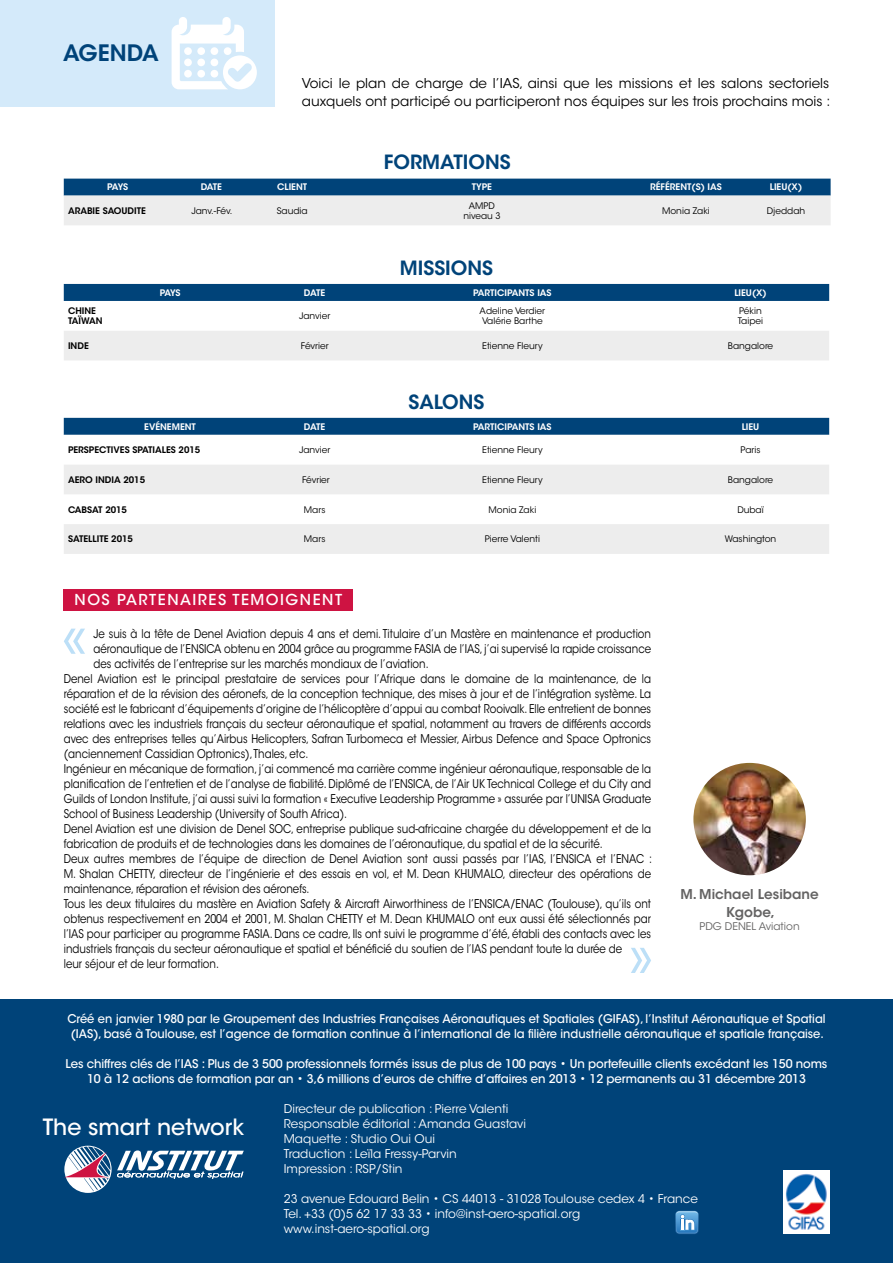
<style>
.page{position:relative;width:893px;height:1263px;background:#fff}
.page>*{position:absolute;margin:0;border:0;box-sizing:border-box;transform-origin:0 0}
.t1{font:600 22.5px "ITC Avant Garde Std";color:#004379}
.t2{font:500 22.35px "ITC Avant Garde Std";color:#fff}
.t3{font:600 19.5px "ITC Avant Garde Std";color:#004379}
.t4{font:500 15px "ITC Avant Garde Std";letter-spacing:.1em;color:#fff}
.t5{font:13.5px/18px "ITC Avant Garde Std";color:#000}
.t6{font:600 13.5px/18px "ITC Avant Garde Std";color:#646363;text-align:center}
.t7{font:12px "ITC Avant Garde Std";color:#000;scale:.85 1}
.t8{font:12px/15px "ITC Avant Garde Std";color:#fff}
.t9{font:500 12px/15px "ITC Avant Garde Std";color:#fff;scale:.95 1}
.t10{font:500 12px/15px "ITC Avant Garde Std";color:#fff;text-align:center}
.t11{font:10.5px "ITC Avant Garde Std";color:#646363}
.t12{font:9px/10.5px "ITC Avant Garde Std";color:#000}
.t13{font:600 9px "ITC Avant Garde Std";color:#fff}
.t14{font:600 9px/10.5px "ITC Avant Garde Std";color:#000}
</style>
<div class="page">
<div style="left:0;top:999px;width:893px;height:264px;background:#004379"></div>
<div style="left:0;top:0;width:275px;height:106px;background:#d4eafa"></div>
<svg style="left:64px;top:1147px;width:47px;height:44px"></svg>
<svg style="left:117px;top:1150px;width:127px;height:29px"></svg>
<img style="left:783px;top:1170px;width:46px;height:63px">
<svg style="left:675px;top:1211px;width:24px;height:23px"></svg>
<img style="left:693px;top:763px;width:113px;height:112px;border-radius:56px">
<div style="left:64px;top:589px;width:289px;height:21px;background:#ce1342"></div>
<svg style="left:631px;top:948px;width:20px;height:25px"></svg>
<svg style="left:172px;top:17px;width:85px;height:72px"></svg>
<svg style="left:64px;top:179px;width:767px;height:46px;background:#98b0c3"></svg>
<div style="left:64px;top:284px;width:765px;height:17px;background:#004379"></div>
<div style="left:64px;top:331px;width:765px;height:29px;background:#ededed"></div>
<div style="left:64px;top:418px;width:765px;height:17px;background:#004379"></div>
<svg style="left:64px;top:465px;width:765px;height:89px;fill:#ededed"></svg>
<svg style="left:64px;top:629px;width:21px;height:25px"></svg>
<h1 class="t1" style="left:63px;top:39px;width:97px">AGENDA</h1>
<p class="t5" style="left:302px;top:75px;width:530px">Voici le plan de charge de l’IAS, ainsi que les missions et les salons sectoriels auxquels ont participé ou participeront nos équipes sur les trois prochains mois :</p>
<h3 class="t3" style="left:384px;top:150px;width:128px">FORMATIONS</h3>
<p class="t13" style="left:107px;top:181px;width:22px">PAYS</p>
<p class="t13" style="left:201px;top:181px;width:23px">DATE</p>
<p class="t13" style="left:277px;top:181px;width:32px">CLIENT</p>
<p class="t13" style="left:472px;top:181px;width:22px">TYPE</p>
<p class="t13" style="left:650px;top:181px;width:73px">RÉFÉRENT(S) IAS</p>
<p class="t13" style="left:770px;top:181px;width:34px">LIEU(X)</p>
<p class="t14" style="left:68px;top:205px;width:79px">ARABIE SAOUDITE</p>
<p class="t12" style="left:191px;top:205px;width:43px">Janv.-Fév.</p>
<p class="t12" style="left:277px;top:205px;width:33px">Saudia</p>
<p class="t12" style="left:463px;top:200px;width:39px;text-align:center">AMPD niveau 3</p>
<p class="t12" style="left:662px;top:205px;width:49px">Monia Zaki</p>
<p class="t12" style="left:767px;top:205px;width:40px">Djeddah</p>
<h3 class="t3" style="left:400px;top:255px;width:95px">MISSIONS</h3>
<p class="t13" style="left:160px;top:287px;width:22px">PAYS</p>
<p class="t13" style="left:304px;top:287px;width:23px">DATE</p>
<p class="t13" style="left:473px;top:287px;width:80px">PARTICIPANTS IAS</p>
<p class="t13" style="left:734px;top:287px;width:34px">LIEU(X)</p>
<p class="t14" style="left:68px;top:305px;width:36px">CHINE<br>TAÏWAN</p>
<p class="t12" style="left:299px;top:311px;width:33px">Janvier</p>
<p class="t12" style="left:480px;top:306px;width:67px">Adeline Verdier<br>Valérie Barthe</p>
<p class="t12" style="left:738px;top:306px;width:27px">Pékin<br>Taipei</p>
<p class="t14" style="left:68px;top:340px;width:22px">INDE</p>
<p class="t12" style="left:301px;top:341px;width:29px">Février</p>
<p class="t12" style="left:482px;top:341px;width:62px">Etienne Fleury</p>
<p class="t12" style="left:728px;top:341px;width:47px">Bangalore</p>
<h3 class="t3" style="left:409px;top:389px;width:77px">SALONS</h3>
<p class="t13" style="left:144px;top:421px;width:53px">EVÉNEMENT</p>
<p class="t13" style="left:304px;top:421px;width:23px">DATE</p>
<p class="t13" style="left:473px;top:421px;width:80px">PARTICIPANTS IAS</p>
<p class="t13" style="left:742px;top:421px;width:19px">LIEU</p>
<p class="t14" style="left:68px;top:444px;width:134px">PERSPECTIVES SPATIALES 2015</p>
<p class="t12" style="left:299px;top:445px;width:33px">Janvier</p>
<p class="t12" style="left:482px;top:445px;width:62px">Etienne Fleury</p>
<p class="t12" style="left:741px;top:445px;width:21px">Paris</p>
<p class="t14" style="left:68px;top:474px;width:79px">AERO INDIA 2015</p>
<p class="t12" style="left:302px;top:474px;width:29px">Février</p>
<p class="t12" style="left:482px;top:474px;width:62px">Etienne Fleury</p>
<p class="t12" style="left:728px;top:474px;width:47px">Bangalore</p>
<p class="t14" style="left:68px;top:504px;width:60px">CABSAT 2015</p>
<p class="t12" style="left:304px;top:504px;width:23px">Mars</p>
<p class="t12" style="left:488px;top:504px;width:49px">Monia Zaki</p>
<p class="t12" style="left:737px;top:504px;width:28px">Dubaï</p>
<p class="t14" style="left:68px;top:534px;width:66px">SATELLITE 2015</p>
<p class="t12" style="left:304px;top:534px;width:23px">Mars</p>
<p class="t12" style="left:485px;top:534px;width:57px">Pierre Valenti</p>
<p class="t12" style="left:725px;top:534px;width:53px">Washington</p>
<p class="t4" style="left:75px;top:591px;width:269px">NOS PARTENAIRES TEMOIGNENT</p>
<p class="t7" style="left:94px;top:626px;width:657px">Je suis à la tête de Denel Aviation depuis 4 ans et demi. Titulaire d’un Mastère en maintenance et production</p>
<p class="t7" style="left:94px;top:641px;width:657px">aéronautique de l’ENSICA obtenu en 2004 grâce au programme FASIA de l’IAS, j’ai supervisé la rapide croissance</p>
<p class="t7" style="left:94px;top:656px;width:396px">des activités de l’entreprise sur les marchés mondiaux de l’aviation.</p>
<p class="t7" style="left:64px;top:671px;width:692px">Denel Aviation est le principal prestataire de services pour l’Afrique dans le domaine de la maintenance, de la</p>
<p class="t7" style="left:64px;top:686px;width:693px">réparation et de la révision des aéronefs, de la conception technique, des mises à jour et de l’intégration système. La</p>
<p class="t7" style="left:64px;top:701px;width:693px">société est le fabricant d’équipements d’origine de l’hélicoptère d’appui au combat Rooivalk. Elle entretient de bonnes</p>
<p class="t7" style="left:64px;top:716px;width:693px">relations avec les industriels français du secteur aéronautique et spatial, notamment au travers de différents accords</p>
<p class="t7" style="left:64px;top:731px;width:692px">avec des entreprises telles qu’Airbus Helicopters, Safran Turbomeca et Messier, Airbus Defence and Space Optronics</p>
<p class="t7" style="left:64px;top:746px;width:289px">(anciennement Cassidian Optronics), Thales, etc.</p>
<p class="t7" style="left:64px;top:761px;width:692px">Ingénieur en mécanique de formation, j’ai commencé ma carrière comme ingénieur aéronautique, responsable de la</p>
<p class="t7" style="left:64px;top:776px;width:692px">planification de l’entretien et de l’analyse de fiabilité. Diplômé de l’ENSICA, de l’Air UK Technical College et du City and</p>
<p class="t7" style="left:64px;top:791px;width:692px">Guilds of London Institute, j’ai aussi suivi la formation « Executive Leadership Programme » assurée par l’UNISA Graduate</p>
<p class="t7" style="left:64px;top:806px;width:335px">School of Business Leadership (University of South Africa).</p>
<p class="t7" style="left:64px;top:821px;width:692px">Denel Aviation est une division de Denel SOC, entreprise publique sud-africaine chargée du développement et de la</p>
<p class="t7" style="left:64px;top:836px;width:635px">fabrication de produits et de technologies dans les domaines de l’aéronautique, du spatial et de la sécurité.</p>
<p class="t7" style="left:64px;top:851px;width:693px">Deux autres membres de l’équipe de direction de Denel Aviation sont aussi passés par l’IAS, l’ENSICA et l’ENAC :</p>
<p class="t7" style="left:64px;top:866px;width:692px">M. Shalan CHETTY, directeur de l’ingénierie et des essais en vol, et M. Dean KHUMALO, directeur des opérations de</p>
<p class="t7" style="left:64px;top:881px;width:291px">maintenance, réparation et révision des aéronefs.</p>
<p class="t7" style="left:64px;top:896px;width:692px">Tous les deux titulaires du mastère en Aviation Safety &amp; Aircraft Airworthiness de l’ENSICA/ENAC (Toulouse), qu’ils ont</p>
<p class="t7" style="left:64px;top:911px;width:692px">obtenus respectivement en 2004 et 2001, M. Shalan CHETTY et M. Dean KHUMALO ont eux aussi été sélectionnés par</p>
<p class="t7" style="left:64px;top:926px;width:692px">l’IAS pour participer au programme FASIA. Dans ce cadre, Ils ont suivi le programme d’été, établi des contacts avec les</p>
<p class="t7" style="left:64px;top:941px;width:659px">industriels français du secteur aéronautique et spatial et bénéficié du soutien de l’IAS pendant toute la durée de</p>
<p class="t7" style="left:64px;top:957px;width:184px">leur séjour et de leur formation.</p>
<p class="t6" style="left:680px;top:885px;width:140px">M. Michael Lesibane<br>Kgobe,</p>
<p class="t11" style="left:699px;top:920px;width:102px">PDG DENEL Aviation</p>
<p class="t9" style="left:67px;top:1011px;width:800px">Créé en janvier 1980 par le Groupement des Industries Françaises Aéronautiques et Spatiales (GIFAS), l’Institut Aéronautique et Spatial (IAS), basé à Toulouse, est l’agence de formation continue à l’international de la filière industrielle aéronautique et spatiale française.</p>
<p class="t10" style="left:66px;top:1056px;width:763px">Les chiffres clés de l’IAS : Plus de 3 500 professionnels formés issus de plus de 100 pays • Un portefeuille clients excédant les 150 noms<br>10 à 12 actions de formation par an • 3,6 millions d’euros de chiffre d’affaires en 2013 • 12 permanents au 31 décembre 2013</p>
<h2 class="t2" style="left:43px;top:1113px;width:203px">The smart network</h2>
<p class="t8" style="left:284px;top:1101px;width:244px">Directeur de publication : Pierre Valenti Responsable éditorial : Amanda Guastavi Maquette : Studio Oui Oui<br>Traduction : Leïla Fressy-Parvin<br>Impression : RSP/Stin</p>
<p class="t8" style="left:284px;top:1191px;width:416px">23 avenue Edouard Belin • CS 44013 - 31028 Toulouse cedex 4 • France<br>Tel. +33 (0)5 62 17 33 33 • info@inst-aero-spatial.org www.inst-aero-spatial.org</p>
</div>
